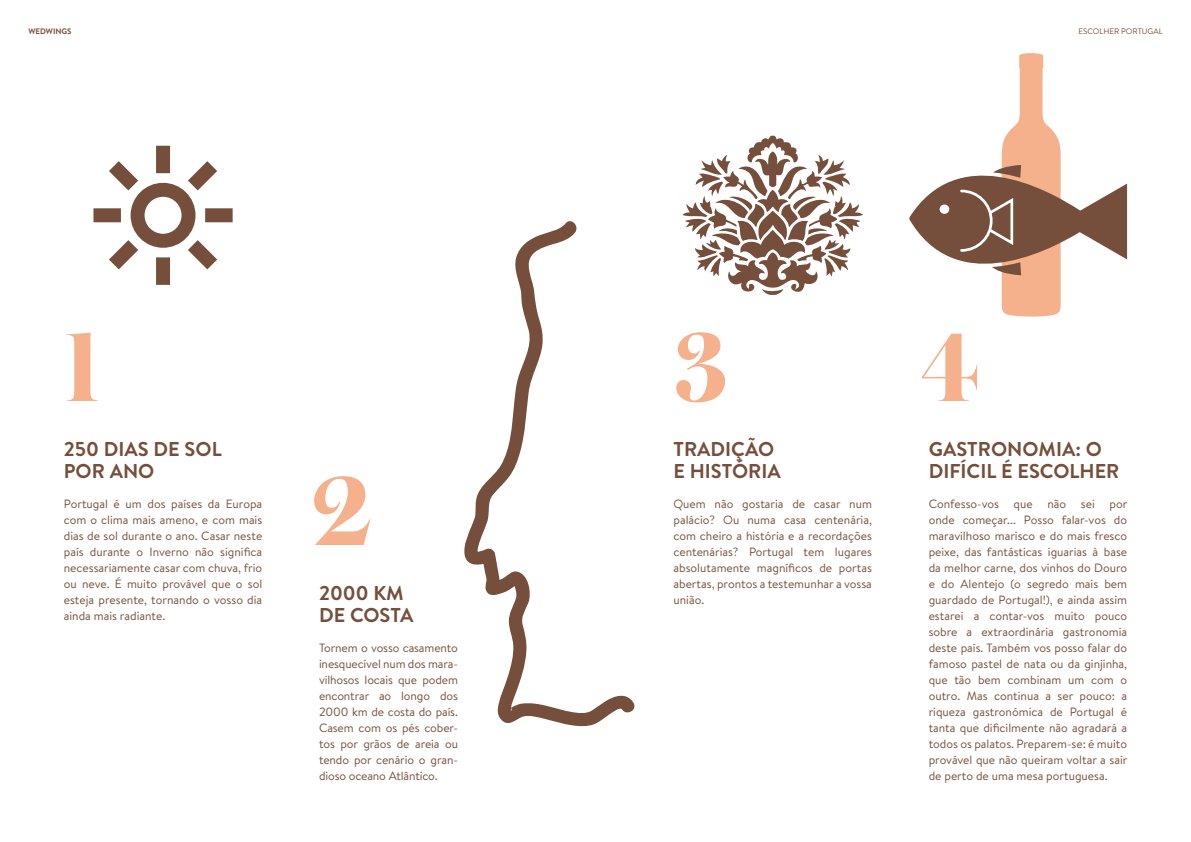
<style>
.page{position:relative;width:1191px;height:842px;background:#fff}
.page>*{position:absolute;margin:0;border:0;box-sizing:border-box;transform-origin:0 0}
.t1{font:700 102.6px "Austin";color:#f5b08c}
.t2{font:700 20px/22px "Brandon Text";color:#754f3b}
.t3{font:12px/16px "Brandon Text";color:#754f3b;text-align:justify}
.t4{font:8px "Brandon Text";color:#754f3b}
.t5{font:700 8px "Brandon Text";color:#754f3b}
</style>
<div class="page">
<svg style="left:93px;top:145px;width:140px;height:140px"></svg>
<svg style="left:464px;top:221px;width:171px;height:506px"></svg>
<svg style="left:682px;top:135px;width:181px;height:160px"></svg>
<svg style="left:909px;top:53px;width:218px;height:264px"></svg>
<p class="t5" style="left:28px;top:26px;width:45px">WEDWINGS</p>
<p class="t4" style="left:1078px;top:26px;width:86px">ESCOLHER PORTUGAL</p>
<h1 class="t1" style="left:64px;top:294px;width:39px">1</h1>
<h1 class="t1" style="left:673px;top:294px;width:56px">3</h1>
<h2 class="t2" style="left:64px;top:438px;width:159px">250 DIAS DE SOL<br>POR ANO</h2>
<p class="t3" style="left:64px;top:495px;width:200px">Portugal é um dos países da Europa com o clima mais ameno, e com mais dias de sol durante o ano. Casar neste país durante o Inverno não significa necessariamente casar com chuva, frio ou neve. É muito provável que o sol esteja presente, tornando o vosso dia ainda mais radiante.</p>
<h1 class="t1" style="left:312px;top:438px;width:62px">2</h1>
<h2 class="t2" style="left:319px;top:582px;width:96px">2000 KM<br>DE COSTA</h2>
<p class="t3" style="left:319px;top:639px;width:140px">Tornem o vosso casamento inesquecível num dos mara&shy;vilhosos locais que podem encontrar ao longo dos 2000 km de costa do país.<br>Casem com os pés cober&shy;tos por grãos de areia ou tendo por cenário o gran&shy;dioso oceano Atlântico.</p>
<h2 class="t2" style="left:673px;top:438px;width:109px">TRADIÇÃO<br>E HISTÓRIA</h2>
<p class="t3" style="left:673px;top:495px;width:200px">Quem não gostaria de casar num palácio? Ou numa casa centenária, com cheiro a história e a recordações centenárias? Portugal tem lugares absolutamente magníficos de portas abertas, prontos a testemunhar a vossa união.</p>
<h1 class="t1" style="left:921px;top:294px;width:59px">4</h1>
<h2 class="t2" style="left:928px;top:438px;width:192px">GASTRONOMIA: O<br>DIFÍCIL É ESCOLHER</h2>
<p class="t3" style="left:928px;top:495px;width:200px">Confesso-vos que não sei por onde começar... Posso falar-vos do maravilhoso marisco e do mais fresco peixe, das fantásticas iguarias à base da melhor carne, dos vinhos do Douro e do Alentejo (o segredo mais bem guardado de Portugal!), e ainda assim estarei a contar-vos muito pouco sobre a extraordinária gastronomia deste país. Também vos posso falar do famoso pastel de nata ou da ginjinha, que tão bem combinam um com o outro. Mas continua a ser pouco: a riqueza gastronómica de Portugal é tanta que dificilmente não agradará a todos os palatos. Preparem-se: é muito provável que não queiram voltar a sair de perto de uma mesa portuguesa.</p>
</div>
